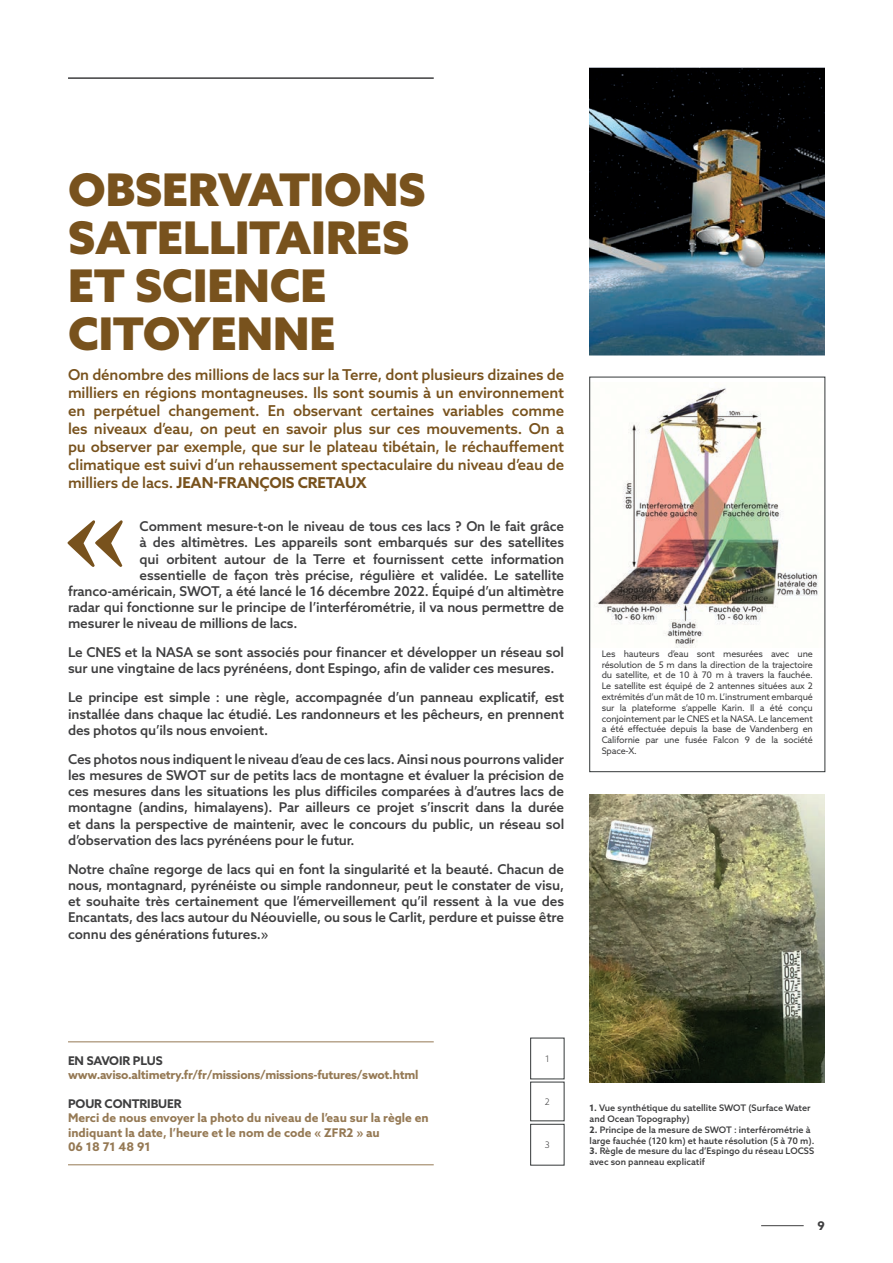
<style>
.page{position:relative;width:893px;height:1263px;background:#fff}
.page>*{position:absolute;margin:0;border:0;box-sizing:border-box;transform-origin:0 0}
.t1{font:900 45px/48px "Azo Sans";color:#78521d}
.t2{font:500 15px/18px "Azo Sans";letter-spacing:-.01em;color:#78521d;text-align:justify}
.t3{font:500 13.5px/16.2px "Azo Sans";letter-spacing:-.01em;color:#3e3e3f;text-align:justify}
.t4{font:700 12px/14.4px "Azo Sans";color:#957954}
.t5{font:700 12px "Azo Sans";letter-spacing:-.02em;color:#957954}
.t6{font:700 12px "Azo Sans";letter-spacing:-.01em;color:#3e3e3f}
.t7{font:9px/10.8px "Azo Sans";letter-spacing:-.02em;color:#3e3e3f;text-align:justify}
.t8{font:500 9px/10.8px "Azo Sans";color:#3e3e3f}
.t9{font:300 9px "Azo Sans";color:#3e3e3f}
.s1{font-weight:700}
</style>
<div class="page">
<hr style="left:761px;top:1225px;width:43px;height:1px;background:#3e3e3f">
<img style="left:590px;top:68px;width:235px;height:287px">
<hr style="left:68px;top:77px;width:366px;height:2px;background:#3e3e3f">
<svg style="left:67px;top:520px;width:56px;height:47px"></svg>
<img style="left:590px;top:795px;width:235px;height:287px">
<hr style="left:68px;top:1041px;width:366px;height:1px;background:#957954">
<hr style="left:68px;top:1164px;width:366px;height:1px;background:#957954">
<img style="left:594px;top:388px;width:224px;height:259px">
<h1 class="t1" style="left:68px;top:165px;width:359px">OBSERVATIONS<br>SATELLITAIRES<br>ET SCIENCE<br>CITOYENNE</h1>
<p class="t2" style="left:68px;top:366px;width:498px">On dénombre des millions de lacs sur la Terre, dont plusieurs dizaines de milliers en régions montagneuses. Ils sont soumis à un environnement en perpétuel changement. En observant certaines variables comme les niveaux d’eau, on peut en savoir plus sur ces mouvements. On a pu observer par exemple, que sur le plateau tibétain, le réchauffement climatique est suivi d’un rehaussement spectaculaire du niveau d’eau de milliers de lacs. <span class="s1">JEAN-FRANÇOIS CRETAUX</span></p>
<p class="t3" style="left:140px;top:518px;width:426px">Comment mesure-t-on le niveau de tous ces lacs ? On le fait grâce</p>
<p class="t3" style="left:140px;top:534px;width:426px">à des altimètres. Les appareils sont embarqués sur des satellites</p>
<p class="t3" style="left:140px;top:550px;width:426px">qui orbitent autour de la Terre et fournissent cette information</p>
<p class="t3" style="left:140px;top:567px;width:426px">essentielle de façon très précise, régulière et validée. Le satellite</p>
<p class="t3" style="left:68px;top:583px;width:498px">franco-américain, SWOT, a été lancé le 16 décembre 2022. Équipé d’un altimètre</p>
<p class="t3" style="left:68px;top:599px;width:498px">radar qui fonctionne sur le principe de l’interférométrie, il va nous permettre de</p>
<p class="t3" style="left:68px;top:615px;width:231px">mesurer le niveau de millions de lacs.</p>
<p class="t3" style="left:68px;top:644px;width:498px">Le CNES et la NASA se sont associés pour financer et développer un réseau sol sur une vingtaine de lacs pyrénéens, dont Espingo, afin de valider ces mesures.</p>
<p class="t3" style="left:68px;top:689px;width:498px">Le principe est simple : une règle, accompagnée d’un panneau explicatif, est installée dans chaque lac étudié. Les randonneurs et les pêcheurs, en prennent des photos qu’ils nous envoient.</p>
<p class="t3" style="left:68px;top:751px;width:498px">Ces photos nous indiquent le niveau d’eau de ces lacs. Ainsi nous pourrons valider les mesures de SWOT sur de petits lacs de montagne et évaluer la précision de ces mesures dans les situations les plus difficiles comparées à d’autres lacs de montagne (andins, himalayens). Par ailleurs ce projet s’inscrit dans la durée et dans la perspective de maintenir, avec le concours du public, un réseau sol d’observation des lacs pyrénéens pour le futur.</p>
<p class="t3" style="left:68px;top:861px;width:498px">Notre chaîne regorge de lacs qui en font la singularité et la beauté. Chacun de nous, montagnard, pyrénéiste ou simple randonneur, peut le constater de visu, et souhaite très certainement que l’émerveillement qu’il ressent à la vue des Encantats, des lacs autour du Néouvielle, ou sous le Carlit, perdure et puisse être connu des générations futures.»</p>
<p class="t7" style="left:602px;top:648px;width:213px">Les hauteurs d’eau sont mesurées avec une résolution de 5 m dans la direction de la trajectoire du satellite, et de 10 à 70 m à travers la fauchée.<br>Le satellite est équipé de 2 antennes situées aux 2 extrémités d’un mât de 10 m. L’instrument embarqué sur la plateforme s’appelle Karin. Il a été conçu conjointement par le CNES et la NASA. Le lancement a été effectuée depuis la base de Vandenberg en Californie par une fusée Falcon 9 de la société Space-X.</p>
<p class="t6" style="left:68px;top:1052px;width:96px">EN SAVOIR PLUS</p>
<p class="t5" style="left:68px;top:1067px;width:352px">www.aviso.altimetry.fr/fr/missions/missions-futures/swot.html</p>
<p class="t6" style="left:68px;top:1096px;width:115px">POUR CONTRIBUER</p>
<p class="t4" style="left:68px;top:1111px;width:362px">Merci de nous envoyer la photo du niveau de l’eau sur la règle en indiquant la date, l’heure et le nom de code « ZFR2 » au<br>06 18 71 48 91</p>
<p class="t9" style="left:545px;top:1053px;width:6px">1</p>
<p class="t9" style="left:545px;top:1096px;width:6px">2</p>
<p class="t9" style="left:545px;top:1139px;width:6px">3</p>
<p class="t8" style="left:590px;top:1102px;width:223px"><span class="s1">1.</span> Vue synthétique du satellite SWOT (Surface Water and Ocean Topography)</p>
<p class="t8" style="left:590px;top:1124px;width:226px"><span class="s1">2.</span> Principe de la mesure de SWOT : interférométrie à large fauchée (120 km) et haute résolution (5 à 70 m).</p>
<p class="t8" style="left:590px;top:1145px;width:226px"><span class="s1">3.</span> Règle de mesure du lac d’Espingo du réseau LOCSS avec son panneau explicatif</p>
<p class="t6" style="left:818px;top:1218px;width:9px">9</p>
</div>
